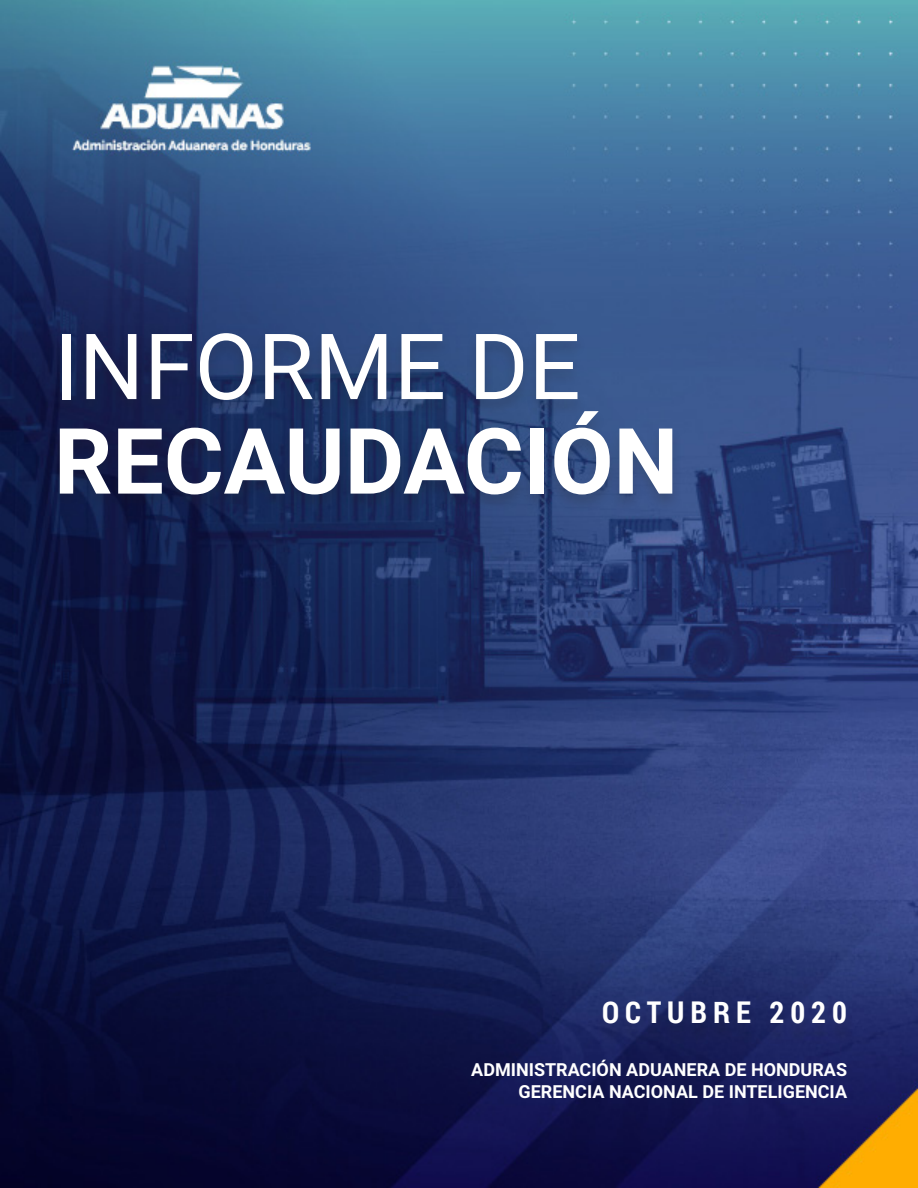
<style>
.page{position:relative;width:918px;height:1188px;background:#fff}
.page>*{position:absolute;margin:0;border:0;box-sizing:border-box;transform-origin:0 0}
.t1{font:700 91.5px "Roboto";color:#fff}
.t2{font:91.5px "Roboto";color:#fff}
.t3{font:700 30px "Roboto Condensed";letter-spacing:.2em;color:#fff}
.t4{font:700 18px/21.6px "Roboto";color:#fff;text-align:right}
</style>
<div class="page">
<img style="left:0;top:0;width:918px;height:1188px">
<div style="left:49px;top:331px;width:634px;height:182px;background:#231f20;opacity:.2"></div>
<div style="left:595px;top:1007px;width:259px;height:38px;background:#231f20;opacity:.2"></div>
<h1 class="t2" style="left:54px;top:302px;width:528px">INFORME DE</h1>
<h1 class="t1" style="left:54px;top:397px;width:626px">RECAUDACIÓN</h1>
<h2 class="t3" style="left:602px;top:991px;width:246px">OCTUBRE 2020</h2>
<p class="t4" style="left:471px;top:1059px;width:377px">ADMINISTRACIÓN ADUANERA DE HONDURAS<br>GERENCIA NACIONAL DE INTELIGENCIA</p>
</div>
